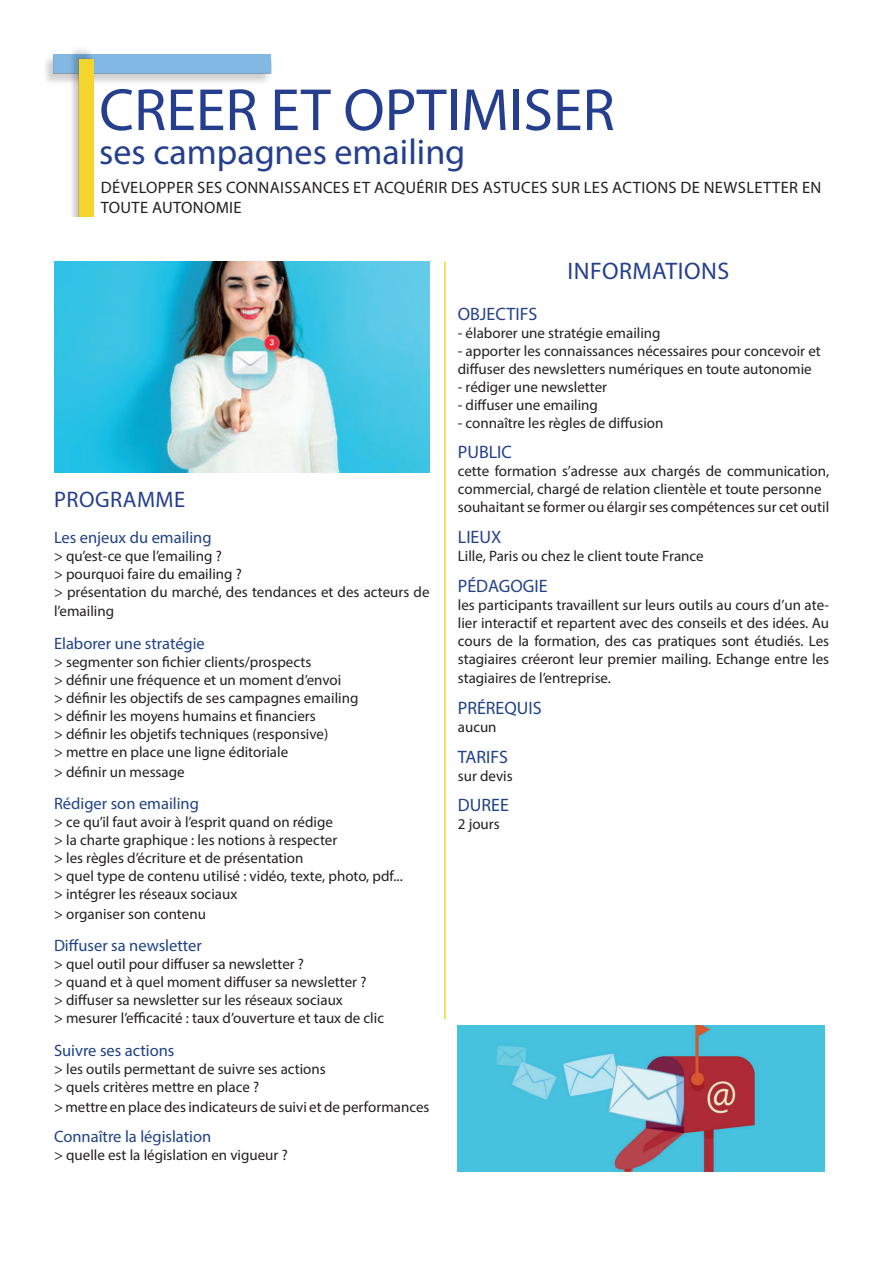
<style>
.page{position:relative;width:893px;height:1263px;background:#fff}
.page>*{position:absolute;margin:0;border:0;box-sizing:border-box;transform-origin:0 0}
.t1{font:60px "Myriad Pro";color:#253f8e}
.t2{font:36px "Myriad Pro";color:#253f8e}
.t3{font:24px "Myriad Pro";letter-spacing:.02em;color:#253f8e}
.t4{font:22.5px "Myriad Pro";letter-spacing:.02em;color:#253f8e}
.t5{font:18px "Myriad Pro";color:#24418a}
.t6{font:18px "Myriad Pro";color:#1f4287}
.t7{font:16.5px "Myriad Pro";color:#1f4287}
.t8{font:16.5px/19.8px "Myriad Pro";letter-spacing:.02em;color:#231f20}
.t9{font:15px/18px "Myriad Pro";color:#231f20}
</style>
<div class="page">
<img style="left:45px;top:55px;width:227px;height:28px">
<img style="left:70px;top:49px;width:24px;height:168px">
<hr style="left:444px;top:261px;width:2px;height:758px;background:#f4d52d">
<img style="left:458px;top:1025px;width:367px;height:146px">
<img style="left:54px;top:261px;width:375px;height:211px">
<h1 class="t1" style="left:99px;top:73px;width:517px">CREER ET OPTIMISER</h1>
<h2 class="t2" style="left:99px;top:130px;width:368px">ses campagnes emailing</h2>
<p class="t8" style="left:101px;top:177px;width:722px">DÉVELOPPER SES CONNAISSANCES ET ACQUÉRIR DES ASTUCES SUR LES ACTIONS DE NEWSLETTER EN<br>TOUTE AUTONOMIE</p>
<h3 class="t4" style="left:54px;top:485px;width:132px">PROGRAMME</h3>
<p class="t7" style="left:54px;top:527px;width:159px">Les enjeux du emailing</p>
<p class="t9" style="left:54px;top:546px;width:377px">&gt; qu’est-ce que l’emailing ?<br>&gt; pourquoi faire du emailing ?<br>&gt; présentation du marché, des tendances et des acteurs de</p>
<p class="t9" style="left:54px;top:602px;width:62px">l’emailing</p>
<p class="t7" style="left:54px;top:633px;width:152px">Elaborer une stratégie</p>
<p class="t9" style="left:54px;top:652px;width:306px">&gt; segmenter son fichier clients/prospects<br>&gt; définir une fréquence et un moment d’envoi<br>&gt; définir les objectifs de ses campagnes emailing &gt; définir les moyens humains et financiers<br>&gt; définir les objetifs techniques (responsive)<br>&gt; mettre en place une ligne éditoriale</p>
<p class="t9" style="left:54px;top:762px;width:132px">&gt; définir un message</p>
<p class="t7" style="left:54px;top:793px;width:146px">Rédiger son emailing</p>
<p class="t9" style="left:54px;top:813px;width:350px">&gt; ce qu’il faut avoir à l’esprit quand on rédige<br>&gt; la charte graphique : les notions à respecter<br>&gt; les règles d’écriture et de présentation<br>&gt; quel type de contenu utilisé : vidéo, texte, photo, pdf... &gt; intégrer les réseaux sociaux</p>
<p class="t9" style="left:54px;top:904px;width:153px">&gt; organiser son contenu</p>
<p class="t7" style="left:54px;top:935px;width:149px">Diffuser sa newsletter</p>
<p class="t9" style="left:54px;top:955px;width:332px">&gt; quel outil pour diffuser sa newsletter ?<br>&gt; quand et à quel moment diffuser sa newsletter ?<br>&gt; diffuser sa newsletter sur les réseaux sociaux<br>&gt; mesurer l’efficacité : taux d’ouverture et taux de clic</p>
<p class="t7" style="left:54px;top:1040px;width:122px">Suivre ses actions</p>
<p class="t9" style="left:54px;top:1059px;width:273px">&gt; les outils permettant de suivre ses actions &gt; quels critères mettre en place ?</p>
<p class="t9" style="left:54px;top:1097px;width:377px">&gt; mettre en place des indicateurs de suivi et de performances</p>
<p class="t7" style="left:54px;top:1126px;width:159px">Connaître la législation</p>
<p class="t9" style="left:54px;top:1146px;width:235px">&gt; quelle est la législation en vigueur ?</p>
<h3 class="t3" style="left:568px;top:257px;width:163px">INFORMATIONS</h3>
<p class="t5" style="left:458px;top:303px;width:81px">OBJECTIFS</p>
<p class="t9" style="left:458px;top:323px;width:204px">- élaborer une stratégie emailing</p>
<p class="t9" style="left:458px;top:341px;width:365px">- apporter les connaissances nécessaires pour concevoir et diffuser des newsletters numériques en toute autonomie</p>
<p class="t9" style="left:458px;top:377px;width:151px">- rédiger une newsletter</p>
<p class="t9" style="left:458px;top:395px;width:142px">- diffuser une emailing</p>
<p class="t9" style="left:458px;top:413px;width:207px">- connaître les règles de diffusion</p>
<p class="t5" style="left:458px;top:441px;width:56px">PUBLIC</p>
<p class="t9" style="left:458px;top:462px;width:373px">cette formation s’adresse aux chargés de communication, commercial, chargé de relation clientèle et toute personne souhaitant se former ou élargir ses compétences sur cet outil</p>
<p class="t5" style="left:458px;top:526px;width:45px">LIEUX</p>
<p class="t9" style="left:458px;top:547px;width:247px">Lille, Paris ou chez le client toute France</p>
<p class="t5" style="left:458px;top:574px;width:91px">PÉDAGOGIE</p>
<p class="t9" style="left:458px;top:595px;width:373px;text-align:justify">les participants travaillent sur leurs outils au cours d’un ate&shy;lier interactif et repartent avec des conseils et des idées. Au cours de la formation, des cas pratiques sont étudiés. Les stagiaires créeront leur premier mailing. Echange entre les</p>
<p class="t9" style="left:458px;top:669px;width:155px">stagiaires de l’entreprise.</p>
<p class="t6" style="left:458px;top:697px;width:85px">PRÉREQUIS</p>
<p class="t9" style="left:458px;top:718px;width:40px">aucun</p>
<p class="t6" style="left:458px;top:745px;width:52px">TARIFS</p>
<p class="t9" style="left:458px;top:766px;width:56px">sur devis</p>
<p class="t6" style="left:458px;top:794px;width:53px">DUREE</p>
<p class="t9" style="left:458px;top:815px;width:43px">2 jours</p>
</div>
